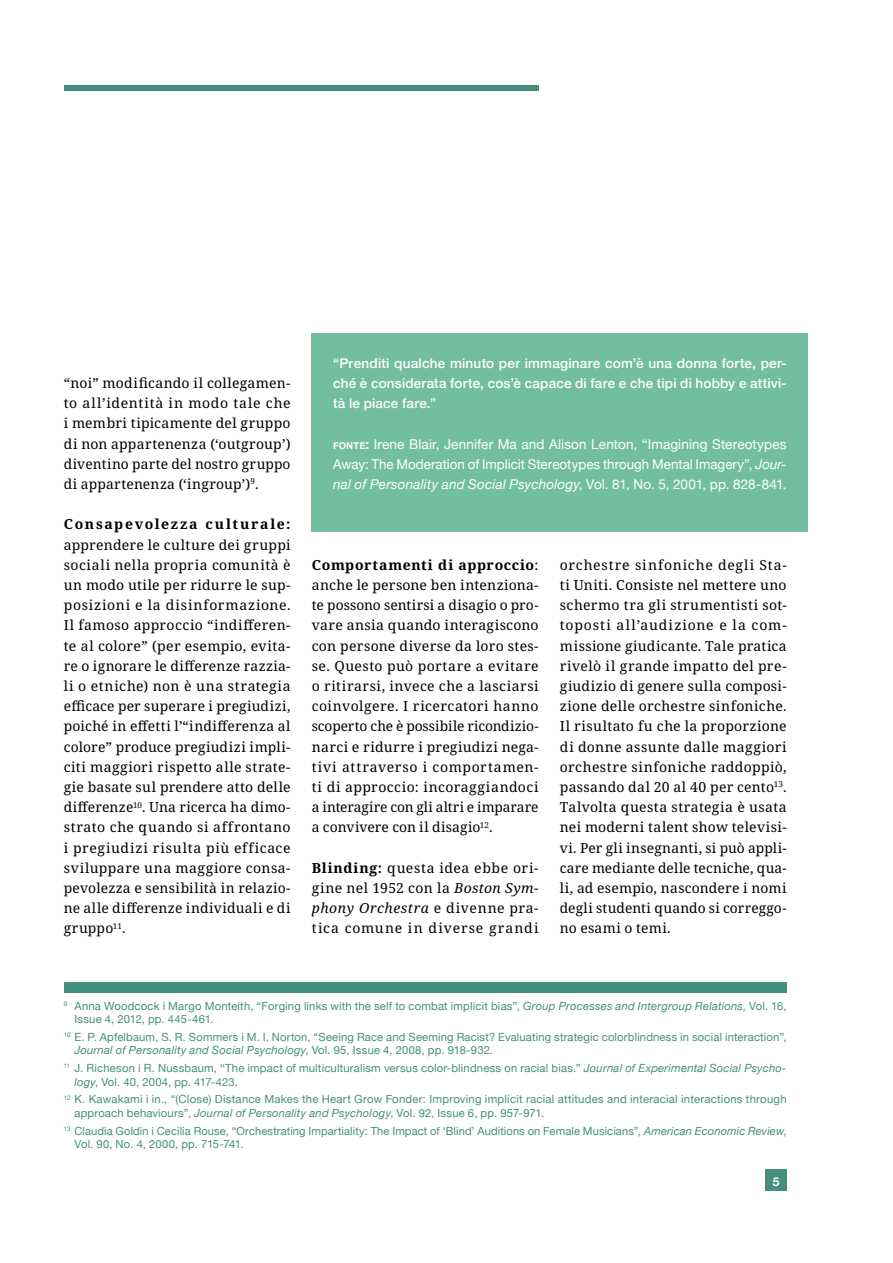
<style>
.page{position:relative;width:893px;height:1263px;background:#fff}
.page>*{position:absolute;margin:0;border:0;box-sizing:border-box;transform-origin:0 0}
.t1{font:13.8px/20.2px "Noto Serif";letter-spacing:.015em;color:#000;text-align:justify}
.t2{font:700 13.8px "Noto Serif";letter-spacing:.12em;color:#000}
.t3{font:13.5px/20.2px "Helvetica Neue";letter-spacing:.005em;color:#fff;text-align:justify}
.t4{font:500 13.5px/20.2px "Helvetica Neue";letter-spacing:.01em;color:#fff;text-align:justify}
.t5{font:700 12px "Helvetica Neue";color:#fff}
.t6{font:11.25px/13.5px "Helvetica Neue";letter-spacing:.015em;color:#448f7e}
.s1{font-weight:700;font-size:9.45px}
.s2{font-weight:700}
.s3{font-style:italic}
</style>
<div class="page">
<div style="left:765px;top:1169px;width:22px;height:22px;background:#448f7e"></div>
<div style="left:64px;top:982px;width:723px;height:10px;background:#448f7e"></div>
<div style="left:64px;top:85px;width:475px;height:5px;background:#448f7e"></div>
<div style="left:312px;top:333px;width:496px;height:198px;background:#73bea1"></div>
<p class="t1" style="left:64px;top:373px;width:228px">“noi” modificando il collegamen&shy;to all’identità in modo tale che i membri tipicamente del gruppo di non appartenenza (‘outgroup’) diventino parte del nostro gruppo di appartenenza (‘ingroup’)<sup>9</sup>.</p>
<p class="t2" style="left:64px;top:515px;width:228px">Consapevolezza culturale:</p>
<p class="t1" style="left:64px;top:535px;width:228px">apprendere le culture dei gruppi sociali nella propria comunità è un modo utile per ridurre le sup&shy;posizioni e la disinformazione.<br>Il famoso approccio “indifferen&shy;te al colore” (per esempio, evita&shy;re o ignorare le differenze razzia&shy;li o etniche) non è una strategia efficace per superare i pregiudizi, poiché in effetti l’“indifferenza al colore” produce pregiudizi impli&shy;citi maggiori rispetto alle strate&shy;gie basate sul prendere atto delle differenze<sup>10</sup>. Una ricerca ha dimo&shy;strato che quando si affrontano i pregiudizi risulta più efficace sviluppare una maggiore consa&shy;pevolezza e sensibilità in relazio&shy;ne alle differenze individuali e di gruppo<sup>11</sup>.</p>
<p class="t4" style="left:333px;top:352px;width:455px">“Prenditi qualche minuto per immaginare com’è una donna forte, per&shy;ché è considerata forte, cos’è capace di fare e che tipi di hobby e attivi&shy;tà le piace fare.”</p>
<p class="t3" style="left:333px;top:434px;width:455px"><span class="s1">FONTE</span><span class="s2">:</span> Irene Blair, Jennifer Ma and Alison Lenton, “Imagining Stereotypes Away: The Moderation of Implicit Stereotypes through Mental Imagery”, <span class="s3">Jour&shy;nal of Personality and Social Psychology</span>, Vol. 81, No. 5, 2001, pp. 828-841.</p>
<p class="t1" style="left:312px;top:555px;width:228px"><span class="s2">Comportamenti di approccio</span>: anche le persone ben intenziona&shy;te possono sentirsi a disagio o pro&shy;vare ansia quando interagiscono con persone diverse da loro stes&shy;se. Questo può portare a evitare o ritirarsi, invece che a lasciarsi coinvolgere. I ricercatori hanno scoperto che è possibile ricondizio&shy;narci e ridurre i pregiudizi nega&shy;tivi attraverso i comportamen&shy;ti di approccio: incoraggiandoci a interagire con gli altri e imparare a convivere con il disagio<sup>12</sup>.</p>
<p class="t1" style="left:312px;top:858px;width:228px"><span class="s2">Blinding:</span> questa idea ebbe ori&shy;gine nel 1952 con la <span class="s3">Boston Sym&shy;phony Orchestra</span> e divenne pra&shy;tica comune in diverse grandi</p>
<p class="t1" style="left:560px;top:555px;width:228px">orchestre sinfoniche degli Sta&shy;ti Uniti. Consiste nel mettere uno schermo tra gli strumentisti sot&shy;toposti all’audizione e la com&shy;missione giudicante. Tale pratica rivelò il grande impatto del pre&shy;giudizio di genere sulla composi&shy;zione delle orchestre sinfoniche.<br>Il risultato fu che la proporzione di donne assunte dalle maggiori orchestre sinfoniche raddoppiò, passando dal 20 al 40 per cento<sup>13</sup>.<br>Talvolta questa strategia è usata nei moderni talent show televisi&shy;vi. Per gli insegnanti, si può appli&shy;care mediante delle tecniche, qua&shy;li, ad esempio, nascondere i nomi degli studenti quando si correggo&shy;no esami o temi.</p>
<p class="t6" style="left:74px;top:999px;width:714px;text-indent:-11px"><sup>9</sup> Anna Woodcock i Margo Monteith, “Forging links with the self to combat implicit bias”, <span class="s3">Group Processes and Intergroup Relations</span>, Vol. 16,<br>Issue 4, 2012, pp. 445-461.</p>
<p class="t6" style="left:74px;top:1031px;width:714px;text-indent:-11px"><sup>10</sup> E. P. Apfelbaum, S. R. Sommers i M. I. Norton, “Seeing Race and Seeming Racist? Evaluating strategic colorblindness in social interaction”,<br><span class="s3">Journal of Personality and Social Psychology</span>, Vol. 95, Issue 4, 2008, pp. 918-932.</p>
<p class="t6" style="left:74px;top:1062px;width:714px;text-indent:-11px"><sup>11</sup> J. Richeson i R. Nussbaum, “The impact of multiculturalism versus color-blindness on racial bias.” <span class="s3">Journal of Experimental Social Psycho&shy;logy</span>, Vol. 40, 2004, pp. 417-423.</p>
<p class="t6" style="left:74px;top:1093px;width:714px;text-indent:-11px"><sup>12</sup> K. Kawakami i in., “(Close) Distance Makes the Heart Grow Fonder: Improving implicit racial attitudes and interacial interactions through approach behaviours”, <span class="s3">Journal of Personality and Psychology</span>, Vol. 92, Issue 6, pp. 957-971.</p>
<p class="t6" style="left:74px;top:1124px;width:714px;text-indent:-11px"><sup>13</sup> Claudia Goldin i Cecilia Rouse, “Orchestrating Impartiality: The Impact of ‘Blind’ Auditions on Female Musicians”, <span class="s3">American Economic Review</span>,<br>Vol. 90, No. 4, 2000, pp. 715-741.</p>
<p class="t5" style="left:773px;top:1172px;width:8px">5</p>
</div>
